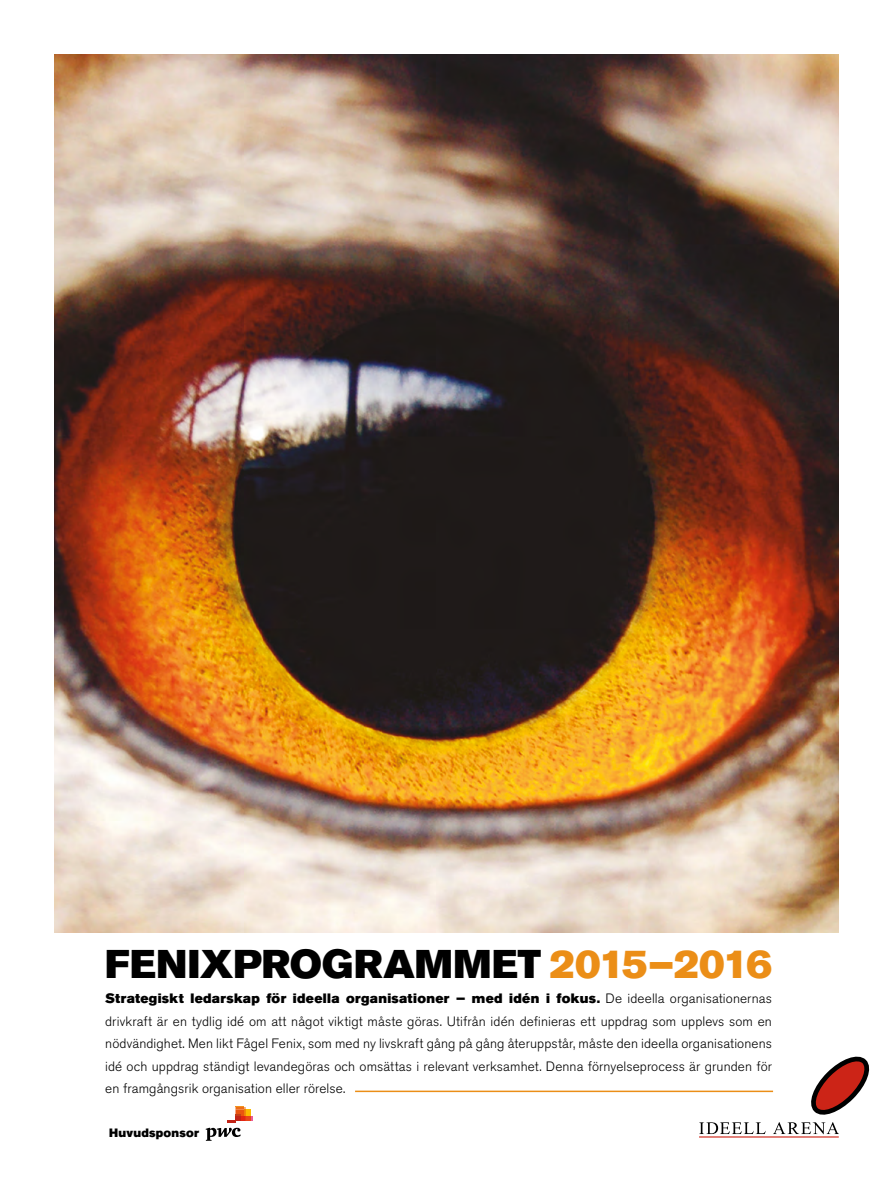
<style>
.page{position:relative;width:893px;height:1191px;background:#fff}
.page>*{position:absolute;margin:0;border:0;box-sizing:border-box;transform-origin:0 0}
.t1{font:39.75px "Akzidenz Grotesk BE Super";color:#000}
.t2{font:300 13.5px/22.5px "Akzidenz Grotesk BE";letter-spacing:.01em;color:#000;text-align:justify}
.t3{font:13.5px "Akzidenz Grotesk BE Super";letter-spacing:.025em;color:#000}
.t4{font:12px "Akzidenz Grotesk BE Super";letter-spacing:.015em;color:#000}
.s1{color:#eb8e17}
.s2{font-family:"Akzidenz Grotesk BE";font-weight:300}
</style>
<div class="page">
<svg style="left:811px;top:1056px;width:58px;height:59px"></svg>
<svg style="left:699px;top:1122px;width:67px;height:12px"></svg>
<svg style="left:773px;top:1122px;width:66px;height:12px"></svg>
<hr style="left:699px;top:1136px;width:140px;height:1px;background:#cc2417">
<img style="left:54px;top:54px;width:785px;height:879px">
<svg style="left:206px;top:1107px;width:46px;height:33px"></svg>
<hr style="left:355px;top:1090px;width:418px;height:2px;background:#eb8e17">
<h1 class="t1" style="left:105px;top:941px;width:668px">FENIXPROGRAMMET <span class="s1">2015–2016</span></h1>
<p class="t3" style="left:105px;top:990px;width:668px">Strategiskt ledarskap för ideella organisationer — med idén i fokus. <span class="s2">De ideella organisationernas</span></p>
<p class="t2" style="left:105px;top:1009px;width:668px">drivkraft är en tydlig idé om att något viktigt måste göras. Utifrån idén definieras ett uppdrag som upplevs som en nödvändighet. Men likt Fågel Fenix, som med ny livskraft gång på gång återuppstår, måste den ideella organisationens idé och uppdrag ständigt levandegöras och omsättas i relevant verksamhet. Denna förnyelseprocess är grunden för en framgångsrik organisation eller rörelse.</p>
<p class="t4" style="left:109px;top:1125px;width:91px">Huvudsponsor</p>
</div>
